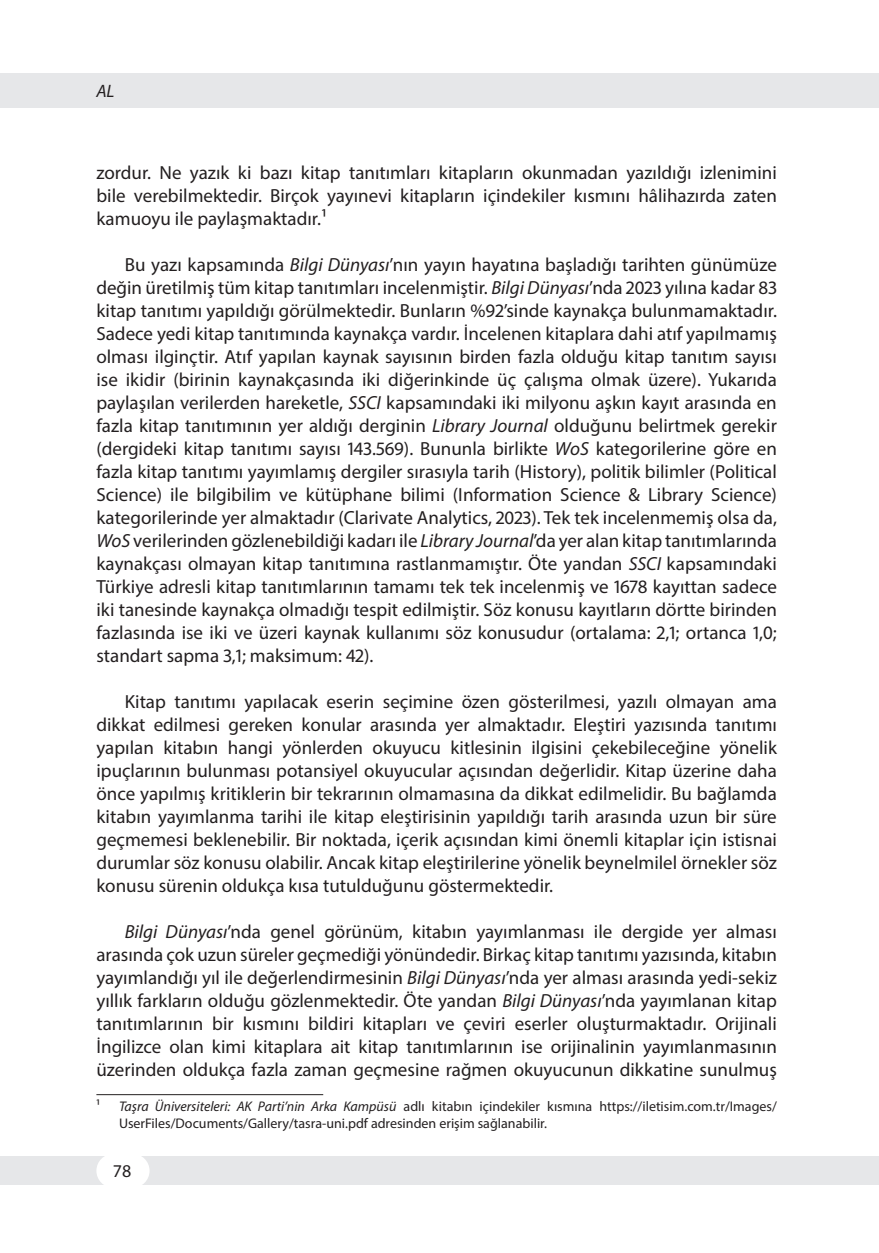
<style>
.page{position:relative;width:879px;height:1253px;background:#fff}
.page>*{position:absolute;margin:0;border:0;box-sizing:border-box;transform-origin:0 0}
.Paragraf{font:19px/23px "Myriad Pro";color:#231f20;text-align:justify}
.t1{font:18px "Myriad Pro";color:#231f20}
.t2{font:italic 18px "Myriad Pro";color:#231f20}
.Dipnot{font:14px/16.8px "Myriad Pro";color:#231f20}
.Paragraf-2{font:2px "Myriad Pro";color:#fff}
.s1{font-style:italic}
</style>
<div class="page">
<div style="left:0;top:74px;width:879px;height:34px;background:#e6e7e9"></div>
<div style="left:0;top:1157px;width:879px;height:28px;background:#e6e7e9"></div>
<div style="left:96px;top:1154px;width:54px;height:34px;background:#fff;border-radius:17px"></div>
<hr style="left:96px;top:1094px;width:227px;height:1px;background:#231f20">
<p class="t2" style="left:96px;top:80px;width:20px">AL</p>
<p class="Paragraf" style="left:96px;top:160px;width:682px">zordur. Ne yazık ki bazı kitap tanıtımları kitapların okunmadan yazıldığı izlenimini bile verebilmektedir. Birçok yayınevi kitapların içindekiler kısmını hâlihazırda zaten kamuoyu ile paylaşmaktadır.1</p>
<p class="Paragraf-2" style="left:321px;top:223px;width:2px">*</p>
<p class="Paragraf" style="left:96px;top:252px;width:682px;text-indent:28px">Bu yazı kapsamında <span class="s1">Bilgi Dünyası</span>’nın yayın hayatına başladığı tarihten günümüze değin üretilmiş tüm kitap tanıtımları incelenmiştir. <span class="s1">Bilgi Dünyası</span>’nda 2023 yılına kadar 83 kitap tanıtımı yapıldığı görülmektedir. Bunların %92’sinde kaynakça bulunmamaktadır.<br>Sadece yedi kitap tanıtımında kaynakça vardır. İncelenen kitaplara dahi atıf yapılmamış olması ilginçtir. Atıf yapılan kaynak sayısının birden fazla olduğu kitap tanıtım sayısı ise ikidir (birinin kaynakçasında iki diğerinkinde üç çalışma olmak üzere). Yukarıda paylaşılan verilerden hareketle, <span class="s1">SSCI</span> kapsamındaki iki milyonu aşkın kayıt arasında en fazla kitap tanıtımının yer aldığı derginin <span class="s1">Library Journal</span> olduğunu belirtmek gerekir (dergideki kitap tanıtımı sayısı 143.569). Bununla birlikte <span class="s1">WoS</span> kategorilerine göre en fazla kitap tanıtımı yayımlamış dergiler sırasıyla tarih (History), politik bilimler (Political Science) ile bilgibilim ve kütüphane bilimi (Information Science &amp; Library Science) kategorilerinde yer almaktadır (Clarivate Analytics, 2023). Tek tek incelenmemiş olsa da, <span class="s1">WoS</span> verilerinden gözlenebildiği kadarı ile <span class="s1">Library Journal</span>’da yer alan kitap tanıtımlarında kaynakçası olmayan kitap tanıtımına rastlanmamıştır. Öte yandan <span class="s1">SSCI</span> kapsamındaki Türkiye adresli kitap tanıtımlarının tamamı tek tek incelenmiş ve 1678 kayıttan sadece iki tanesinde kaynakça olmadığı tespit edilmiştir. Söz konusu kayıtların dörtte birinden fazlasında ise iki ve üzeri kaynak kullanımı söz konusudur (ortalama: 2,1; ortanca 1,0; standart sapma 3,1; maksimum: 42).</p>
<p class="Paragraf" style="left:96px;top:689px;width:682px;text-indent:28px">Kitap tanıtımı yapılacak eserin seçimine özen gösterilmesi, yazılı olmayan ama dikkat edilmesi gereken konular arasında yer almaktadır. Eleştiri yazısında tanıtımı yapılan kitabın hangi yönlerden okuyucu kitlesinin ilgisini çekebileceğine yönelik ipuçlarının bulunması potansiyel okuyucular açısından değerlidir. Kitap üzerine daha önce yapılmış kritiklerin bir tekrarının olmamasına da dikkat edilmelidir. Bu bağlamda kitabın yayımlanma tarihi ile kitap eleştirisinin yapıldığı tarih arasında uzun bir süre geçmemesi beklenebilir. Bir noktada, içerik açısından kimi önemli kitaplar için istisnai durumlar söz konusu olabilir. Ancak kitap eleştirilerine yönelik beynelmilel örnekler söz konusu sürenin oldukça kısa tutulduğunu göstermektedir.</p>
<p class="Paragraf" style="left:96px;top:919px;width:682px;text-indent:28px"><span class="s1">Bilgi Dünyası</span>’nda genel görünüm, kitabın yayımlanması ile dergide yer alması arasında çok uzun süreler geçmediği yönündedir. Birkaç kitap tanıtımı yazısında, kitabın yayımlandığı yıl ile değerlendirmesinin <span class="s1">Bilgi Dünyası</span>’nda yer alması arasında yedi-sekiz yıllık farkların olduğu gözlenmektedir. Öte yandan <span class="s1">Bilgi Dünyası</span>’nda yayımlanan kitap tanıtımlarının bir kısmını bildiri kitapları ve çeviri eserler oluşturmaktadır. Orijinali İngilizce olan kimi kitaplara ait kitap tanıtımlarının ise orijinalinin yayımlanmasının üzerinden oldukça fazla zaman geçmesine rağmen okuyucunun dikkatine sunulmuş</p>
<p class="Dipnot" style="left:96px;top:1098px;width:5px">1</p>
<p class="Dipnot" style="left:119px;top:1098px;width:659px"><span class="s1">Taşra Üniversiteleri: AK Parti’nin Arka Kampüsü</span> adlı kitabın içindekiler kısmına https://iletisim.com.tr/Images/<br>UserFiles/Documents/Gallery/tasra-uni.pdf adresinden erişim sağlanabilir.</p>
<p class="t1" style="left:113px;top:1160px;width:20px">78</p>
</div>
